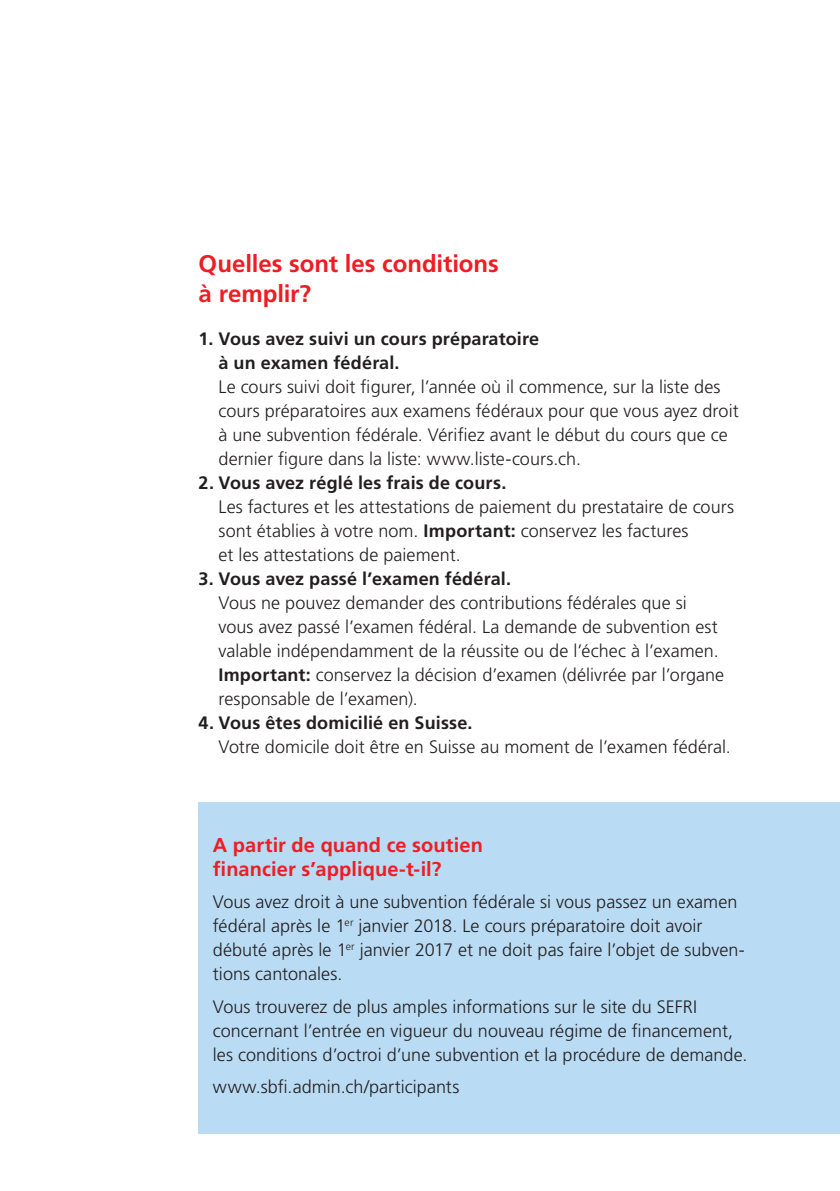
<style>
.page{position:relative;width:840px;height:1191px;background:#fff}
.page>*{position:absolute;margin:0;border:0;box-sizing:border-box;transform-origin:0 0}
.t1{font:700 24px/30px "Frutiger LT Std";color:#ee1d23}
.t2{font:700 20px/24px "Frutiger LT Std";letter-spacing:.005em;color:#ee1d23}
.t3{font:300 18px/24px "Frutiger LT Std";letter-spacing:.005em;color:#231f20}
.s1{font-weight:700}
</style>
<div class="page">
<div style="left:198px;top:802px;width:641px;height:332px;background:#b9dbf3"></div>
<p class="t1" style="left:198px;top:249px;width:301px">Quelles sont les conditions à remplir?</p>
<p class="t3" style="left:218px;top:327px;width:521px;text-indent:-20px"><span class="s1">1. Vous avez suivi un cours préparatoire<br>à un examen fédéral.<br></span>Le cours suivi doit figurer, l’année où il commence, sur la liste des cours préparatoires aux examens fédéraux pour que vous ayez droit à une subvention fédérale. Vérifiez avant le début du cours que ce dernier figure dans la liste: www.liste-cours.ch.</p>
<p class="t3" style="left:218px;top:471px;width:516px;text-indent:-20px"><span class="s1">2. Vous avez réglé les frais de cours.<br></span>Les factures et les attestations de paiement du prestataire de cours sont établies à votre nom. <span class="s1">Important:</span> conservez les factures<br>et les attestations de paiement.</p>
<p class="t3" style="left:218px;top:567px;width:507px;text-indent:-20px"><span class="s1">3. Vous avez passé l’examen fédéral.<br></span>Vous ne pouvez demander des contributions fédérales que si vous avez passé l’examen fédéral. La demande de subvention est valable indépendamment de la réussite ou de l’échec à l’examen.<br><span class="s1">Important:</span> conservez la décision d’examen (délivrée par l’organe responsable de l’examen).</p>
<p class="t3" style="left:218px;top:711px;width:513px;text-indent:-20px"><span class="s1">4. Vous êtes domicilié en Suisse.<br></span>Votre domicile doit être en Suisse au moment de l’examen fédéral.</p>
<p class="t2" style="left:213px;top:832px;width:271px">A partir de quand ce soutien financier s’applique-t-il?</p>
<p class="t3" style="left:213px;top:890px;width:531px">Vous avez droit à une subvention fédérale si vous passez un examen fédéral après le 1<sup>er</sup> janvier 2018. Le cours préparatoire doit avoir débuté après le 1<sup>er</sup> janvier 2017 et ne doit pas faire l’objet de subven&shy;tions cantonales.</p>
<p class="t3" style="left:213px;top:994px;width:535px">Vous trouverez de plus amples informations sur le site du SEFRI concernant l’entrée en vigueur du nouveau régime de financement, les conditions d’octroi d’une subvention et la procédure de demande.</p>
<p class="t3" style="left:213px;top:1075px;width:248px">www.sbfi.admin.ch/participants</p>
</div>
